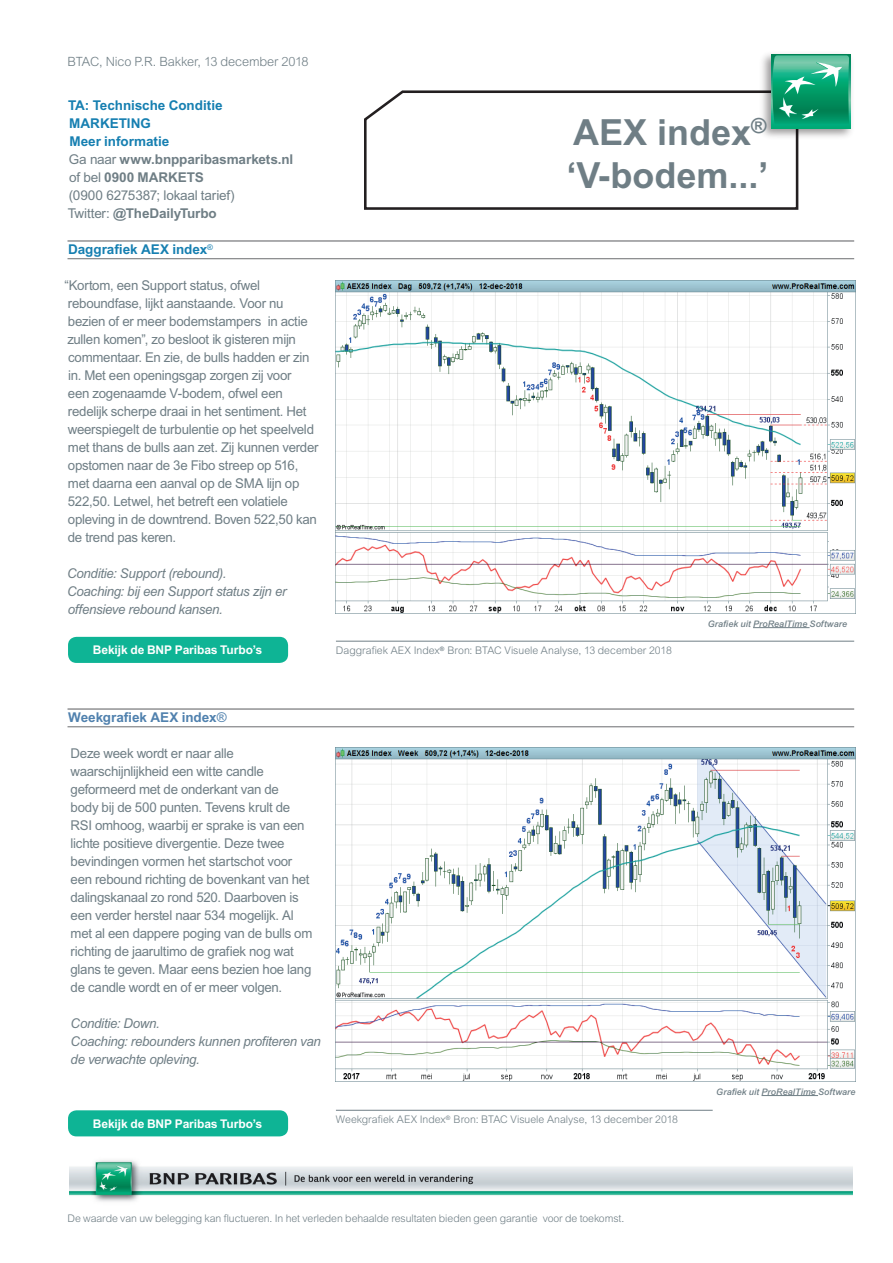
<style>
.page{position:relative;width:893px;height:1263px;background:#fff}
.page>*{position:absolute;margin:0;border:0;box-sizing:border-box;transform-origin:0 0}
.t1{font:700 36px/43.2px "Arial MT Std";color:#6f7e85}
.t2{font:13.5px/18px "Arial MT Std";letter-spacing:-.02em;color:#6f7e85}
.t3{font:italic 13.5px/18px "Arial MT Std";letter-spacing:-.02em;color:#6f7e85}
.t4{font:700 13.5px/18px "Arial MT Std";letter-spacing:-.005em;color:#6f7e85}
.t5{font:700 13.5px/18px "Arial MT Std";letter-spacing:-.005em;color:#167fb1}
.t6{font:700 13.5px "Arial MT Std";letter-spacing:-.005em;color:#5081ae}
.t7{font:300 12.75px "Arial MT Std";letter-spacing:-.01em;color:#6f7e85}
.t8{font:700 12px "Arial MT Std";letter-spacing:-.01em;color:#fff}
.t9{font:300 10.5px "Arial MT Std";letter-spacing:-.005em;color:#6f7e85}
.t10{font:italic 500 9px "Arial MT Std";letter-spacing:.01em;color:#6f7e85}
.s1{color:#167fb1}
.s2{font-weight:400}
</style>
<div class="page">
<hr style="left:68px;top:240px;width:786px;height:2px;background:#6c6d70">
<hr style="left:68px;top:258px;width:786px;height:1px;background:#6c6d70">
<hr style="left:68px;top:708px;width:786px;height:2px;background:#6c6d70">
<hr style="left:68px;top:726px;width:786px;height:1px;background:#6c6d70">
<img style="left:336px;top:280px;width:519px;height:333px">
<img style="left:336px;top:748px;width:519px;height:333px">
<hr style="left:336px;top:641px;width:518px;height:1px;background:#6f7e85">
<hr style="left:336px;top:1110px;width:377px;height:1px;background:#6f7e85">
<div style="left:68px;top:637px;width:220px;height:26px;background:#0eb495;border-radius:9px"></div>
<div style="left:68px;top:1110px;width:220px;height:26px;background:#0eb495;border-radius:9px"></div>
<img style="left:70px;top:1160px;width:783px;height:42px">
<svg style="left:364px;top:90px;width:435px;height:120px"></svg>
<img style="left:756px;top:54px;width:96px;height:88px">
<svg style="left:771px;top:54px;width:80px;height:74px"></svg>
<svg style="left:772px;top:55px;width:77px;height:71px;background:#2cab81"></svg>
<hr style="left:753px;top:627px;width:56px;height:1px;background:#6f7e85">
<hr style="left:761px;top:1095px;width:57px;height:1px;background:#6f7e85">
<p class="t7" style="left:68px;top:54px;width:243px">BTAC, Nico P.R. Bakker, 13 december 2018</p>
<p class="t5" style="left:68px;top:96px;width:156px">TA: Technische Conditie<br>MARKETING</p>
<p class="t4" style="left:68px;top:132px;width:227px"><span class="s1">Meer informatie<br></span><span class="s2">Ga naar</span> www.bnpparibasmarkets.nl <span class="s2">of bel</span> 0900 MARKETS<br><span class="s2">(0900 6275387; lokaal tarief)<br>Twitter:</span> @TheDailyTurbo</p>
<p class="t5" style="left:68px;top:240px;width:146px">Daggrafiek AEX index<sup>®</sup></p>
<p class="t2" style="left:64px;top:276px;width:256px">“Kortom, een Support status, ofwel reboundfase, lijkt aanstaande. Voor nu bezien of er meer bodemstampers in actie zullen komen”, zo besloot ik gisteren mijn commentaar. En zie, de bulls hadden er zin in. Met een openingsgap zorgen zij voor<br>een zogenaamde V-bodem, ofwel een redelijk scherpe draai in het sentiment. Het weerspiegelt de turbulentie op het speelveld met thans de bulls aan zet. Zij kunnen verder opstomen naar de 3e Fibo streep op 516, met daarna een aanval op de SMA lijn op 522,50. Letwel, het betreft een volatiele opleving in de downtrend. Boven 522,50 kan de trend pas keren.</p>
<p class="t3" style="left:67px;top:564px;width:221px">Conditie: Support (rebound).<br>Coaching: bij een Support status zijn er offensieve rebound kansen.</p>
<p class="t8" style="left:93px;top:643px;width:171px">Bekijk de BNP Paribas Turbo’s</p>
<h1 class="t1" style="left:566px;top:110px;width:204px">AEX index<sup>® </sup>‘V-bodem...’</h1>
<p class="t9" style="left:336px;top:644px;width:337px">Daggrafiek AEX Index<sup>®</sup> Bron: BTAC Visuele Analyse, 13 december 2018</p>
<p class="t10" style="left:708px;top:618px;width:141px">Grafiek uit ProRealTime Software</p>
<p class="t6" style="left:68px;top:710px;width:160px">Weekgrafiek AEX index<span class="s2">®</span></p>
<p class="t2" style="left:71px;top:744px;width:243px">Deze week wordt er naar alle waarschijnlijkheid een witte candle geformeerd met de onderkant van de<br>body bij de 500 punten. Tevens krult de RSI omhoog, waarbij er sprake is van een lichte positieve divergentie. Deze twee bevindingen vormen het startschot voor een rebound richting de bovenkant van het dalingskanaal zo rond 520. Daarboven is een verder herstel naar 534 mogelijk. Al met al een dappere poging van de bulls om richting de jaarultimo de grafiek nog wat glans te geven. Maar eens bezien hoe lang de candle wordt en of er meer volgen.</p>
<p class="t3" style="left:71px;top:1014px;width:252px">Conditie: Down.<br>Coaching: rebounders kunnen profiteren van de verwachte opleving.</p>
<p class="t8" style="left:93px;top:1116px;width:171px">Bekijk de BNP Paribas Turbo’s</p>
<p class="t9" style="left:336px;top:1113px;width:343px">Weekgrafiek AEX Index<sup>®</sup> Bron: BTAC Visuele Analyse, 13 december 2018</p>
<p class="t10" style="left:716px;top:1086px;width:141px">Grafiek uit ProRealTime Software</p>
<p class="t9" style="left:68px;top:1212px;width:558px">De waarde van uw belegging kan fluctueren. In het verleden behaalde resultaten bieden geen garantie voor de toekomst.</p>
</div>
